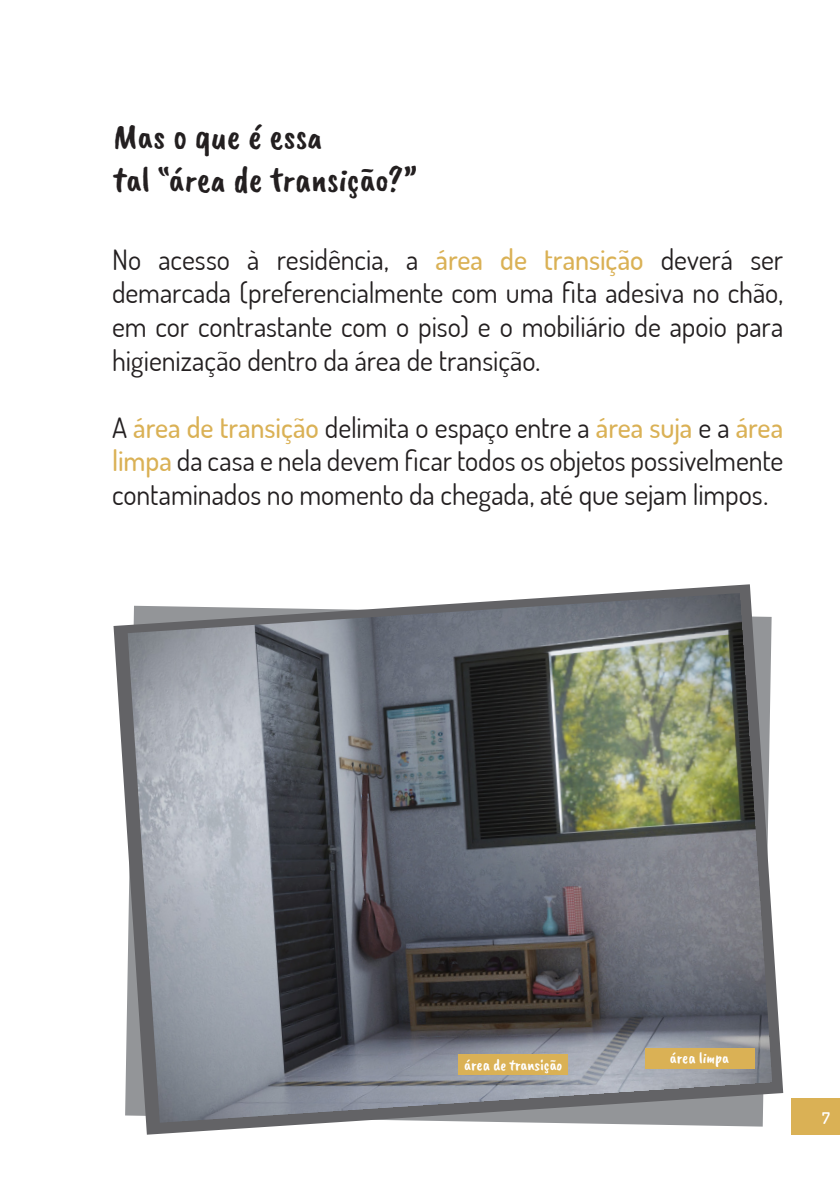
<style>
.page{position:relative;width:840px;height:1191px;background:#fff}
.page>*{position:absolute;margin:0;border:0;box-sizing:border-box;transform-origin:0 0}
.t1{font:36px "Caveat Brush";color:#231f20}
.t2{font:28px/33.6px "Dosis";letter-spacing:-.005em;color:#231f20;text-align:justify}
.t3{font:16px "Caveat Brush";color:#fff}
.t4{font:600 16px "Dosis";color:#fff}
.s1{font-weight:500;color:#dab155}
</style>
<div class="page">
<div style="left:791px;top:1098px;width:48px;height:36px;background:#dab155"></div>
<svg style="left:113px;top:584px;width:669px;height:550px"></svg>
<img style="left:128px;top:593px;width:643px;height:529px">
<div style="left:458px;top:1054px;width:109px;height:21px;background:#dab155"></div>
<div style="left:644px;top:1048px;width:109px;height:20px;background:#dab155"></div>
<p class="t1" style="left:113px;top:116px;width:211px">Mas o que é essa</p>
<p class="t1" style="left:113px;top:159px;width:305px">tal “área de transição?”</p>
<p class="t2" style="left:112px;top:241px;width:672px">No acesso à residência, a <span class="s1">área de transição</span> deverá ser demarcada (preferencialmente com uma fita adesiva no chão, em cor contrastante com o piso) e o mobiliário de apoio para higienização dentro da área de transição.</p>
<p class="t2" style="left:112px;top:409px;width:672px">A <span class="s1">área de transição</span> delimita o espaço entre a <span class="s1">área suja</span> e a <span class="s1">área limpa</span> da casa e nela devem ficar todos os objetos possivelmente contaminados no momento da chegada, até que sejam limpos.</p>
<p class="t3" style="left:464px;top:1055px;width:100px">área de transição</p>
<p class="t3" style="left:669px;top:1049px;width:61px">área limpa</p>
<p class="t4" style="left:821px;top:1106px;width:9px">7</p>
</div>
